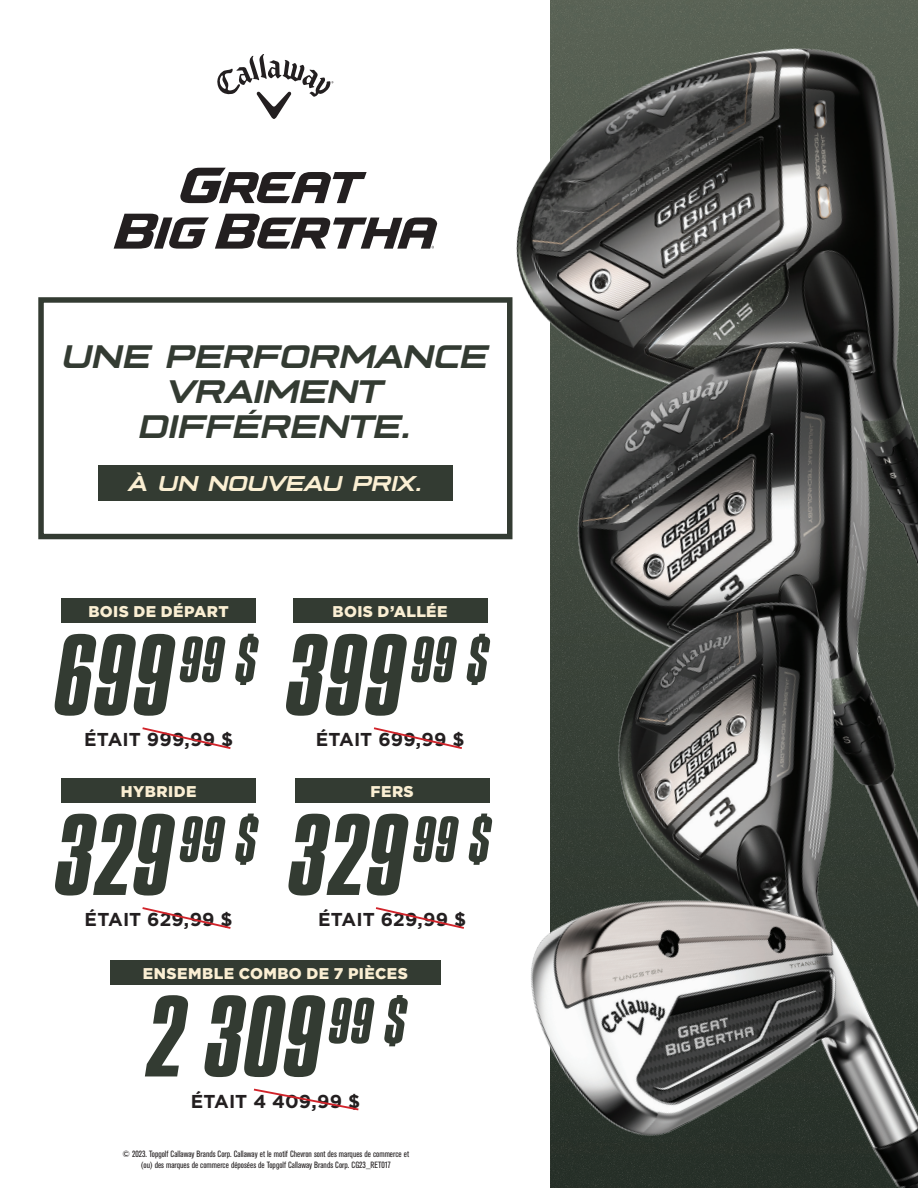
<style>
.page{position:relative;width:918px;height:1188px;background:#fff}
.page>*{position:absolute;margin:0;border:0;box-sizing:border-box;transform-origin:0 0}
.t1{font:120.9px "Compacta Italic Plain";color:#333b32}
.t2{font:68.1px "Compacta Italic Plain";color:#333b32}
.t3{font:italic 700 expanded 36.3px/34.7px "Hyperspace Race";letter-spacing:-.015em;color:#333b32;text-align:center}
.t4{font:italic 700 expanded 23.85px "Hyperspace Race";letter-spacing:-.02em;color:#fbefd3}
.t5{font:700 18.6px "Gotham";letter-spacing:.005em;color:#231f20}
.t6{font:900 15.6px "Gotham";letter-spacing:.025em;color:#fbefd3}
.t7{font:condensed 9px/10.8px "Akzidenz Grotesk BE";color:#231f20;text-align:center}
</style>
<div class="page">
<svg style="left:142px;top:727px;width:89px;height:22px"></svg>
<div style="left:62px;top:598px;width:194px;height:25px;background:#333b32"></div>
<svg style="left:373px;top:727px;width:83px;height:19px"></svg>
<div style="left:293px;top:598px;width:194px;height:25px;background:#333b32"></div>
<svg style="left:142px;top:907px;width:89px;height:22px"></svg>
<div style="left:62px;top:778px;width:194px;height:25px;background:#333b32"></div>
<svg style="left:253px;top:1088px;width:85px;height:19px"></svg>
<div style="left:110px;top:960px;width:331px;height:25px;background:#333b32"></div>
<svg style="left:217px;top:54px;width:116px;height:65px"></svg>
<svg style="left:114px;top:214px;width:286px;height:35px"></svg>
<svg style="left:180px;top:168px;width:187px;height:35px"></svg>
<img style="left:400px;top:0;width:518px;height:623px">
<img style="left:501px;top:154px;width:417px;height:469px">
<img style="left:535px;top:426px;width:383px;height:320px">
<img style="left:338px;top:746px;width:580px;height:442px">
<div style="left:98px;top:465px;width:355px;height:36px;background:#333b32"></div>
<svg style="left:374px;top:906px;width:92px;height:24px"></svg>
<div style="left:295px;top:778px;width:194px;height:25px;background:#333b32"></div>
<div style="left:38px;top:297px;width:474px;height:242px;border:5px solid #333b32"></div>
<p class="t3" style="left:62px;top:339px;width:427px">UNE PERFORMANCE<br>VRAIMENT<br>DIFFÉRENTE.</p>
<p class="t4" style="left:128px;top:470px;width:296px">À UN NOUVEAU PRIX.</p>
<p class="t6" style="left:89px;top:601px;width:142px">BOIS DE DÉPART</p>
<p class="t1" style="left:55px;top:610px;width:120px">699</p>
<p class="t2" style="left:180px;top:623px;width:80px">99 $</p>
<p class="t5" style="left:84px;top:727px;width:150px">ÉTAIT 999,99 $</p>
<p class="t6" style="left:121px;top:781px;width:77px">HYBRIDE</p>
<p class="t1" style="left:55px;top:790px;width:119px">329</p>
<p class="t2" style="left:180px;top:803px;width:80px">99 $</p>
<p class="t5" style="left:85px;top:907px;width:150px">ÉTAIT 629,99 $</p>
<p class="t6" style="left:333px;top:601px;width:116px">BOIS D’ALLÉE</p>
<p class="t1" style="left:286px;top:610px;width:120px">399</p>
<p class="t2" style="left:411px;top:623px;width:80px">99 $</p>
<p class="t5" style="left:316px;top:727px;width:150px">ÉTAIT 699,99 $</p>
<p class="t6" style="left:370px;top:781px;width:45px">FERS</p>
<p class="t1" style="left:289px;top:790px;width:119px">329</p>
<p class="t2" style="left:413px;top:803px;width:80px">99 $</p>
<p class="t5" style="left:318px;top:907px;width:150px">ÉTAIT 629,99 $</p>
<p class="t6" style="left:143px;top:962px;width:267px">ENSEMBLE COMBO DE 7 PIÈCES</p>
<p class="t1" style="left:147px;top:972px;width:178px">2 309</p>
<p class="t2" style="left:329px;top:984px;width:80px">99 $</p>
<p class="t5" style="left:191px;top:1089px;width:171px">ÉTAIT 4 409,99 $</p>
<p class="t7" style="left:123px;top:1149px;width:288px">© 2023. Topgolf Callaway Brands Corp. Callaway et le motif Chevron sont des marques de commerce et (ou) des marques de commerce déposées de Topgolf Callaway Brands Corp. CG23_RET017</p>
</div>
